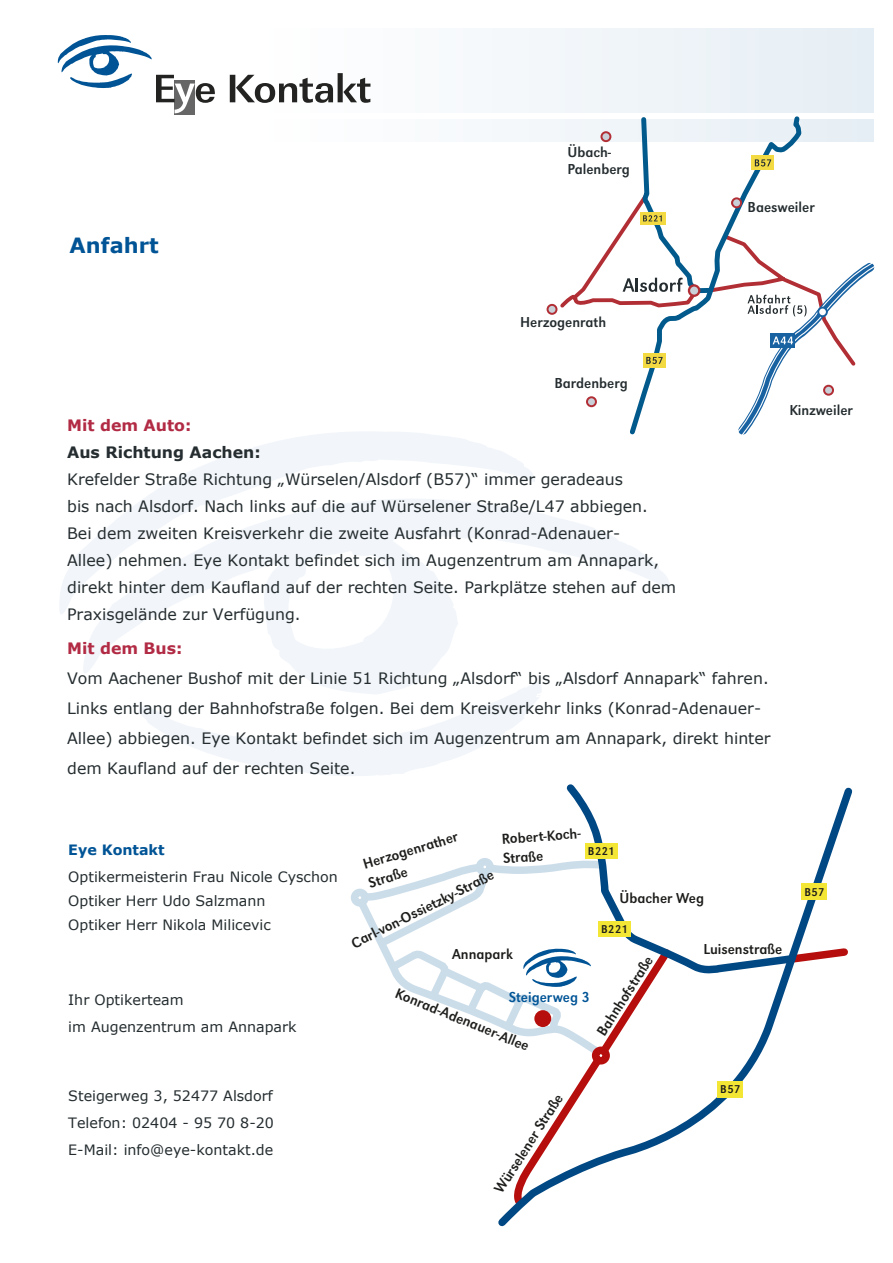
<style>
.page{position:relative;width:893px;height:1263px;background:#fff}
.page>*{position:absolute;margin:0;border:0;box-sizing:border-box;transform-origin:0 0}
.t1{font:700 21px "Verdana";color:#005496}
.t2{font:15.75px/27px "Verdana";color:#252d30}
.t3{font:700 15.75px "Verdana";color:#b22b45}
.t4{font:700 15.75px "Verdana";color:#252d30}
.t5{font:15px/19.5px "Urw Grotesk C";color:#1d1d1b}
.t6{font:15px/16.5px "Urw Grotesk C";letter-spacing:-.005em;color:#252d30}
.t7{font:15px "Urw Grotesk C";color:#005496}
.t8{font:14.25px/27px "Verdana";color:#252d30}
.t9{font:700 14.25px "Verdana";color:#005496}
.t10{font:11.7px "Urw Grotesk C";letter-spacing:.05em;color:#1d1d1b}
</style>
<div class="page">
<svg style="left:59px;top:432px;width:611px;height:344px"></svg>
<div style="left:254px;top:29px;width:619px;height:83px;background:#f2f6f9"></div>
<svg style="left:512px;top:119px;width:361px;height:22px"></svg>
<svg style="left:498px;top:787px;width:355px;height:440px"></svg>
<svg style="left:563px;top:784px;width:237px;height:198px"></svg>
<div style="left:585px;top:843px;width:32px;height:16px;background:#f3e635"></div>
<div style="left:801px;top:883px;width:25px;height:17px;background:#f3e635"></div>
<div style="left:717px;top:1081px;width:25px;height:16px;background:#f3e635"></div>
<svg style="left:351px;top:856px;width:325px;height:358px"></svg>
<div style="left:534px;top:1010px;width:17px;height:17px;background:#b60e0c;border-radius:50%"></div>
<div style="left:547px;top:305px;width:9px;height:9px;background:#cad0d8;border-radius:50%"></div>
<div style="left:546px;top:304px;width:11px;height:11px;border:2px solid #b12e35;border-radius:50%"></div>
<svg style="left:626px;top:116px;width:177px;height:322px"></svg>
<div style="left:751px;top:155px;width:23px;height:15px;background:#f4da42"></div>
<svg style="left:754px;top:159px;width:17px;height:8px"></svg>
<svg style="left:558px;top:116px;width:157px;height:314px"></svg>
<svg style="left:733px;top:255px;width:142px;height:183px"></svg>
<div style="left:818px;top:308px;width:8px;height:8px;background:#fff;border-radius:50%"></div>
<div style="left:817px;top:307px;width:10px;height:10px;border:2px solid #1862a2;border-radius:50%"></div>
<svg style="left:689px;top:285px;width:10px;height:11px"></svg>
<div style="left:687px;top:284px;width:13px;height:13px;border:2px solid #b12e35;border-radius:50%"></div>
<div style="left:732px;top:198px;width:9px;height:9px;background:#cad0d8;border-radius:50%"></div>
<div style="left:731px;top:197px;width:11px;height:11px;border:2px solid #b12e35;border-radius:50%"></div>
<div style="left:174px;top:80px;width:21px;height:34px;background:#666"></div>
<svg style="left:57px;top:35px;width:158px;height:78px"></svg>
<svg style="left:230px;top:73px;width:140px;height:30px"></svg>
<h1 class="t1" style="left:70px;top:232px;width:91px">Anfahrt</h1>
<p class="t6" style="left:567px;top:144px;width:64px">Übach-<br>Palenberg</p>
<p class="t6" style="left:520px;top:313px;width:87px">Herzogenrath</p>
<p class="t6" style="left:554px;top:374px;width:75px">Bardenberg</p>
<p class="t6" style="left:747px;top:199px;width:68px">Baesweiler</p>
<p class="t6" style="left:789px;top:402px;width:65px">Kinzweiler</p>
<p class="t3" style="left:67px;top:415px;width:126px">Mit dem Auto:</p>
<p class="t4" style="left:67px;top:442px;width:195px">Aus Richtung Aachen:</p>
<p class="t2" style="left:67px;top:466px;width:610px">Krefelder Straße Richtung „Würselen/Alsdorf (B57)“ immer geradeaus<br>bis nach Alsdorf. Nach links auf die auf Würselener Straße/L47 abbiegen.<br>Bei dem zweiten Kreisverkehr die zweite Ausfahrt (Konrad-Adenauer-<br>Allee) nehmen. Eye Kontakt befindet sich im Augenzentrum am Annapark, direkt hinter dem Kaufland auf der rechten Seite. Parkplätze stehen auf dem Praxisgelände zur Verfügung.</p>
<p class="t3" style="left:67px;top:638px;width:117px">Mit dem Bus:</p>
<p class="t2" style="left:67px;top:663px;width:705px;line-height:30px">Vom Aachener Bushof mit der Linie 51 Richtung „Alsdorf“ bis „Alsdorf Annapark“ fahren.<br>Links entlang der Bahnhofstraße folgen. Bei dem Kreisverkehr links (Konrad-Adenauer-Allee) abbiegen. Eye Kontakt befindet sich im Augenzentrum am Annapark, direkt hinter dem Kaufland auf der rechten Seite.</p>
<p class="t9" style="left:68px;top:841px;width:98px">Eye Kontakt</p>
<p class="t8" style="left:68px;top:865px;width:271px;line-height:24px">Optikermeisterin Frau Nicole Cyschon<br>Optiker Herr Udo Salzmann<br>Optiker Herr Nikola Milicevic</p>
<p class="t8" style="left:68px;top:987px;width:230px">Ihr Optikerteam<br>im Augenzentrum am Annapark</p>
<p class="t8" style="left:68px;top:1083px;width:207px;text-align:justify">Steigerweg 3, 52477 Alsdorf Telefon: 02404 - 95 70 8-20<br>E-Mail: info@eye-kontakt.de</p>
<p class="t5" style="left:501px;top:829px;width:85px;rotate:-4deg">Robert-Koch-<br>Straße</p>
<p class="t5" style="left:360px;top:855px;width:100px;rotate:-17deg">Herzogenrather<br>Straße</p>
<p class="t10" style="left:588px;top:844px;width:28px">B221</p>
<p class="t5" style="left:348px;top:936px;width:159px;rotate:-27deg">Carl-von-O ssietzky-Straße</p>
<p class="t5" style="left:399px;top:983px;width:145px;rotate:22deg">Konrad-Adenauer-Allee</p>
<p class="t5" style="left:619px;top:888px;width:86px">Übacher Weg</p>
<p class="t10" style="left:601px;top:923px;width:28px">B221</p>
<p class="t5" style="left:703px;top:940px;width:80px">Luisenstraße</p>
<p class="t5" style="left:452px;top:944px;width:62px">Annapark</p>
<p class="t5" style="left:592px;top:1028px;width:93px;rotate:-57deg">Bahnhofstraße</p>
<p class="t7" style="left:509px;top:989px;width:82px">Steigerweg 3</p>
<p class="t5" style="left:489px;top:1186px;width:116px;rotate:-57deg">Würselener Straße</p>
<p class="t10" style="left:720px;top:1083px;width:22px">B57</p>
<p class="t10" style="left:804px;top:885px;width:22px">B57</p>
</div>
